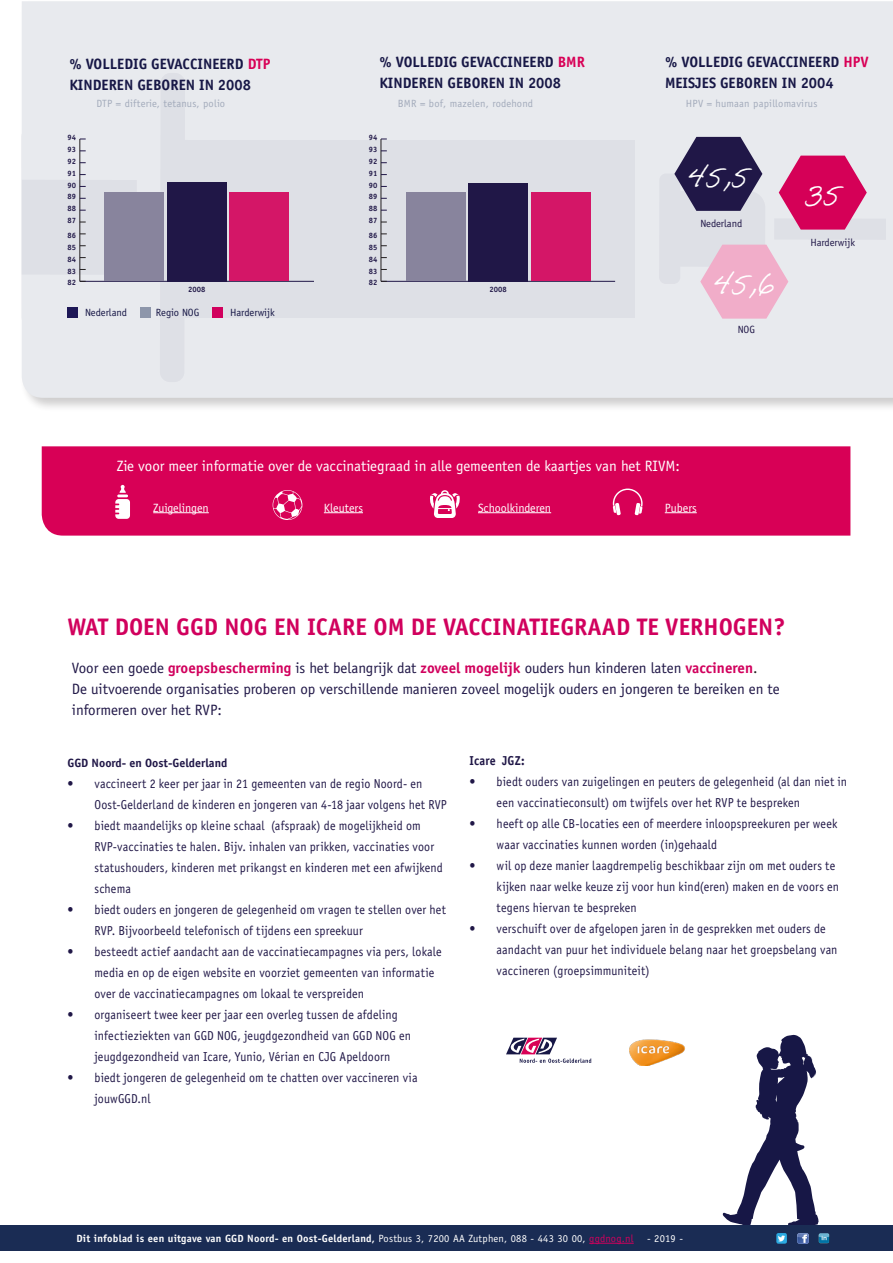
<style>
.page{position:relative;width:893px;height:1263px;background:#fff}
.page>*{position:absolute;margin:0;border:0;box-sizing:border-box;transform-origin:0 0}
.t1{font:31.5px "Adobe Handwriting Ernie";color:#fff}
.SG_KOP_01{font:700 24px "Officina Sans Std";color:#d1005d}
.SG_PLAT{font:15px/21px "Officina Sans Std";color:#201747}
.t2{font:700 15px/21px "Officina Sans Std";letter-spacing:-.005em;color:#171746}
.SG_PLAT-2{font:15px "Officina Sans Std";color:#fff}
.t3{font:12.9px/21px "Officina Sans Std";letter-spacing:.01em;color:#201747;scale:.93 1}
.SG_PLAT_01{font:700 12.9px "Officina Sans Std";letter-spacing:.015em;color:#201747;scale:.93 1}
.SG_Kenmerken{font:12px "Officina Sans Std";color:#fff}
.SG_PLAT-3{font:700 12px "Officina Sans Std";color:#201747}
.cijfers_2016{font:700 10.5px "Officina Sans Std";letter-spacing:.02em;color:#fff}
.cijfers_2016-2{font:10.5px "Officina Sans Std";letter-spacing:.02em;color:#a3abbb}
.SG_Kenmerken-2{font:10.5px "Officina Sans Std";color:#171746}
.t4{font:10.5px "Officina Sans Std";color:#201747}
.cijfers_2016-3{font:10.5px "Officina Sans Std";color:#fff}
.t5{font:700 7.65px "Officina Sans Std";color:#201747}
.s1{color:#d80056}
.s2{font-weight:700;color:#d1005d}
.s3{color:#231f20}
.s4{font-weight:400}
.s5{font-weight:400;color:#d1005d}
</style>
<div class="page">
<div style="left:19px;top:0;width:874px;height:412px;background:#231f20;opacity:.22"></div>
<div style="left:22px;top:1px;width:871px;height:397px;background:#e8eaee"></div>
<svg style="left:160px;top:73px;width:475px;height:309px;background:#e7e9ed"></svg>
<div style="left:185px;top:140px;width:450px;height:177px;background:#dee0e6"></div>
<div style="left:183px;top:153px;width:138px;height:150px;background:#dee0e6"></div>
<svg style="left:723px;top:1035px;width:95px;height:191px"></svg>
<img style="left:629px;top:1039px;width:56px;height:27px">
<svg style="left:506px;top:1038px;width:85px;height:25px"></svg>
<div style="left:0;top:1226px;width:893px;height:25px;background:#1a2c54"></div>
<hr style="left:589px;top:1243px;width:45px;height:1px;background:#d1005d">
<svg style="left:776px;top:1233px;width:11px;height:11px"></svg>
<svg style="left:798px;top:1233px;width:10px;height:11px"></svg>
<svg style="left:819px;top:1233px;width:10px;height:11px"></svg>
<hr style="left:80px;top:281px;width:234px;height:1px;background:#201747">
<svg style="left:22px;top:127px;width:115px;height:200px;background:#e1e3e8"></svg>
<div style="left:230px;top:192px;width:59px;height:89px;background:#d41667"></div>
<div style="left:167px;top:182px;width:60px;height:99px;background:#201747"></div>
<div style="left:105px;top:192px;width:59px;height:89px;background:#88849d"></div>
<hr style="left:381px;top:281px;width:234px;height:1px;background:#201747">
<hr style="left:381px;top:139px;width:1px;height:142px;background:#231f20">
<div style="left:531px;top:192px;width:59px;height:89px;background:#d41667"></div>
<div style="left:468px;top:183px;width:60px;height:98px;background:#201747"></div>
<div style="left:406px;top:192px;width:59px;height:89px;background:#88849d"></div>
<div style="left:68px;top:307px;width:10px;height:11px;background:#1d1756"></div>
<div style="left:140px;top:307px;width:10px;height:11px;background:#8d96aa"></div>
<div style="left:212px;top:307px;width:11px;height:11px;background:#d1005d"></div>
<svg style="left:659px;top:137px;width:227px;height:182px;background:#cdacc2"></svg>
<div style="left:42px;top:446px;width:808px;height:90px;background:#d80056"></div>
<svg style="left:115px;top:485px;width:15px;height:34px"></svg>
<hr style="left:153px;top:512px;width:56px;height:1px;background:#fff">
<svg style="left:273px;top:490px;width:29px;height:30px"></svg>
<hr style="left:324px;top:512px;width:39px;height:1px;background:#fff">
<svg style="left:430px;top:490px;width:30px;height:28px"></svg>
<hr style="left:478px;top:512px;width:73px;height:1px;background:#fff">
<svg style="left:613px;top:488px;width:30px;height:27px"></svg>
<hr style="left:665px;top:512px;width:32px;height:1px;background:#fff">
<p class="t2" style="left:69px;top:53px;width:203px">% VOLLEDIG GEVACCINEERD <span class="s1">DTP</span></p>
<p class="t2" style="left:69px;top:74px;width:183px">KINDEREN GEBOREN IN 2008</p>
<p class="t2" style="left:379px;top:51px;width:207px">% VOLLEDIG GEVACCINEERD <span class="s1">BMR</span></p>
<p class="t2" style="left:379px;top:72px;width:183px">KINDEREN GEBOREN IN 2008</p>
<p class="t2" style="left:665px;top:51px;width:205px">% VOLLEDIG GEVACCINEERD <span class="s1">HPV<br></span>MEISJES GEBOREN IN 2004</p>
<p class="cijfers_2016-2" style="left:97px;top:98px;width:130px">DTP = difterie, tetanus, polio</p>
<p class="cijfers_2016-2" style="left:398px;top:98px;width:137px">BMR = bof, mazelen, rodehond</p>
<p class="cijfers_2016-2" style="left:686px;top:98px;width:133px">HPV = humaan papillomavirus</p>
<p class="t5" style="left:68px;top:133px;width:10px">94</p>
<p class="t5" style="left:369px;top:133px;width:10px">94</p>
<p class="t5" style="left:68px;top:145px;width:10px">93</p>
<p class="t5" style="left:369px;top:145px;width:10px">93</p>
<p class="t5" style="left:68px;top:156px;width:10px">92</p>
<p class="t5" style="left:369px;top:156px;width:10px">92</p>
<p class="t5" style="left:68px;top:168px;width:10px">91</p>
<p class="t5" style="left:369px;top:168px;width:10px">91</p>
<p class="t5" style="left:68px;top:180px;width:10px">90</p>
<p class="t5" style="left:369px;top:180px;width:10px">90</p>
<p class="t5" style="left:68px;top:192px;width:10px">89</p>
<p class="t5" style="left:369px;top:192px;width:10px">89</p>
<p class="t5" style="left:68px;top:204px;width:10px">88</p>
<p class="t5" style="left:369px;top:204px;width:10px">88</p>
<p class="t1" style="left:688px;top:156px;width:62px">45,5</p>
<p class="t1" style="left:805px;top:175px;width:36px">35</p>
<p class="t5" style="left:68px;top:216px;width:10px">87</p>
<p class="t5" style="left:369px;top:216px;width:10px">87</p>
<p class="t4" style="left:700px;top:218px;width:44px">Nederland</p>
<p class="t5" style="left:68px;top:231px;width:10px">86</p>
<p class="t5" style="left:68px;top:242px;width:10px">85</p>
<p class="t5" style="left:369px;top:231px;width:10px">86</p>
<p class="t5" style="left:369px;top:242px;width:10px">85</p>
<p class="t4" style="left:810px;top:236px;width:46px">Harderwijk</p>
<p class="t5" style="left:68px;top:254px;width:10px">84</p>
<p class="t5" style="left:369px;top:254px;width:10px">84</p>
<p class="t5" style="left:68px;top:266px;width:10px">83</p>
<p class="t5" style="left:68px;top:278px;width:10px">82</p>
<p class="t5" style="left:188px;top:284px;width:19px">2008</p>
<p class="t5" style="left:369px;top:266px;width:10px">83</p>
<p class="t5" style="left:369px;top:278px;width:10px">82</p>
<p class="t5" style="left:489px;top:284px;width:19px">2008</p>
<p class="t1" style="left:713px;top:264px;width:62px">45,6</p>
<p class="SG_Kenmerken-2" style="left:85px;top:306px;width:44px">Nederland</p>
<p class="SG_Kenmerken-2" style="left:156px;top:306px;width:45px">Regio NOG</p>
<p class="SG_Kenmerken-2" style="left:230px;top:306px;width:46px">Harderwijk</p>
<p class="t4" style="left:738px;top:324px;width:19px">NOG</p>
<p class="SG_PLAT-2" style="left:117px;top:457px;width:565px">Zie voor meer informatie over de vaccinatiegraad in alle gemeenten de kaartjes van het RIVM:</p>
<p class="SG_Kenmerken" style="left:153px;top:500px;width:57px">Zuigelingen</p>
<p class="SG_Kenmerken" style="left:324px;top:500px;width:41px">Kleuters</p>
<p class="SG_Kenmerken" style="left:478px;top:500px;width:75px">Schoolkinderen</p>
<p class="SG_Kenmerken" style="left:665px;top:500px;width:34px">Pubers</p>
<p class="SG_KOP_01" style="left:68px;top:612px;width:719px">WAT DOEN GGD NOG EN ICARE OM DE VACCINATIEGRAAD TE VERHOGEN?</p>
<p class="SG_PLAT" style="left:72px;top:658px;width:687px">Voor een goede <span class="s2">groepsbescherming</span> is het belangrijk dat <span class="s2">zoveel mogelijk</span> ouders hun kinderen laten <span class="s2">vaccineren</span><span class="s3">.</span></p>
<p class="SG_PLAT" style="left:72px;top:679px;width:709px">De uitvoerende organisaties proberen op verschillende manieren zoveel mogelijk ouders en jongeren te bereiken en te informeren over het RVP:</p>
<p class="SG_PLAT-3" style="left:68px;top:755px;width:161px">GGD Noord- en Oost-Gelderland</p>
<p class="t3" style="left:94px;top:773px;width:380px;text-indent:-27px">• vaccineert 2 keer per jaar in 21 gemeenten van de regio Noord- en<br>Oost-Gelderland de kinderen en jongeren van 4-18 jaar volgens het RVP</p>
<p class="t3" style="left:94px;top:815px;width:376px;text-indent:-27px">• biedt maandelijks op kleine schaal (afspraak) de mogelijkheid om RVP-vaccinaties te halen. Bijv. inhalen van prikken, vaccinaties voor statushouders, kinderen met prikangst en kinderen met een afwijkend schema</p>
<p class="t3" style="left:94px;top:899px;width:379px;text-indent:-27px">• biedt ouders en jongeren de gelegenheid om vragen te stellen over het<br>RVP. Bijvoorbeeld telefonisch of tijdens een spreekuur</p>
<p class="t3" style="left:94px;top:941px;width:375px;text-indent:-27px">• besteedt actief aandacht aan de vaccinatiecampagnes via pers, lokale media en op de eigen website en voorziet gemeenten van informatie over de vaccinatiecampagnes om lokaal te verspreiden</p>
<p class="t3" style="left:94px;top:1004px;width:342px;text-indent:-27px">• organiseert twee keer per jaar een overleg tussen de afdeling infectieziekten van GGD NOG, jeugdgezondheid van GGD NOG en jeugdgezondheid van Icare, Yunio, Vérian en CJG Apeldoorn</p>
<p class="t3" style="left:94px;top:1067px;width:349px;text-indent:-27px">• biedt jongeren de gelegenheid om te chatten over vaccineren via jouwGGD.nl</p>
<p class="SG_PLAT_01" style="left:470px;top:752px;width:61px">Icare JGZ:</p>
<p class="t3" style="left:497px;top:771px;width:378px;text-indent:-27px">• biedt ouders van zuigelingen en peuters de gelegenheid (al dan niet in een vaccinatieconsult) om twijfels over het RVP te bespreken</p>
<p class="t3" style="left:497px;top:813px;width:368px;text-indent:-27px">• heeft op alle CB-locaties een of meerdere inloopspreekuren per week waar vaccinaties kunnen worden (in)gehaald</p>
<p class="t3" style="left:497px;top:855px;width:370px;text-indent:-27px">• wil op deze manier laagdrempelig beschikbaar zijn om met ouders te kijken naar welke keuze zij voor hun kind(eren) maken en de voors en tegens hiervan te bespreken</p>
<p class="t3" style="left:497px;top:918px;width:368px;text-indent:-27px">• verschuift over de afgelopen jaren in de gesprekken met ouders de aandacht van puur het individuele belang naar het groepsbelang van vaccineren (groepsimmuniteit)</p>
<p class="cijfers_2016" style="left:77px;top:1232px;width:558px">Dit infoblad is een uitgave van GGD Noord- en Oost-Gelderland, <span class="s4">Postbus 3, 7200 AA Zutphen, 088 - 443 30 00,</span> <span class="s5">ggdnog.nl</span></p>
<p class="cijfers_2016-3" style="left:647px;top:1232px;width:38px">- 2019 -</p>
</div>
